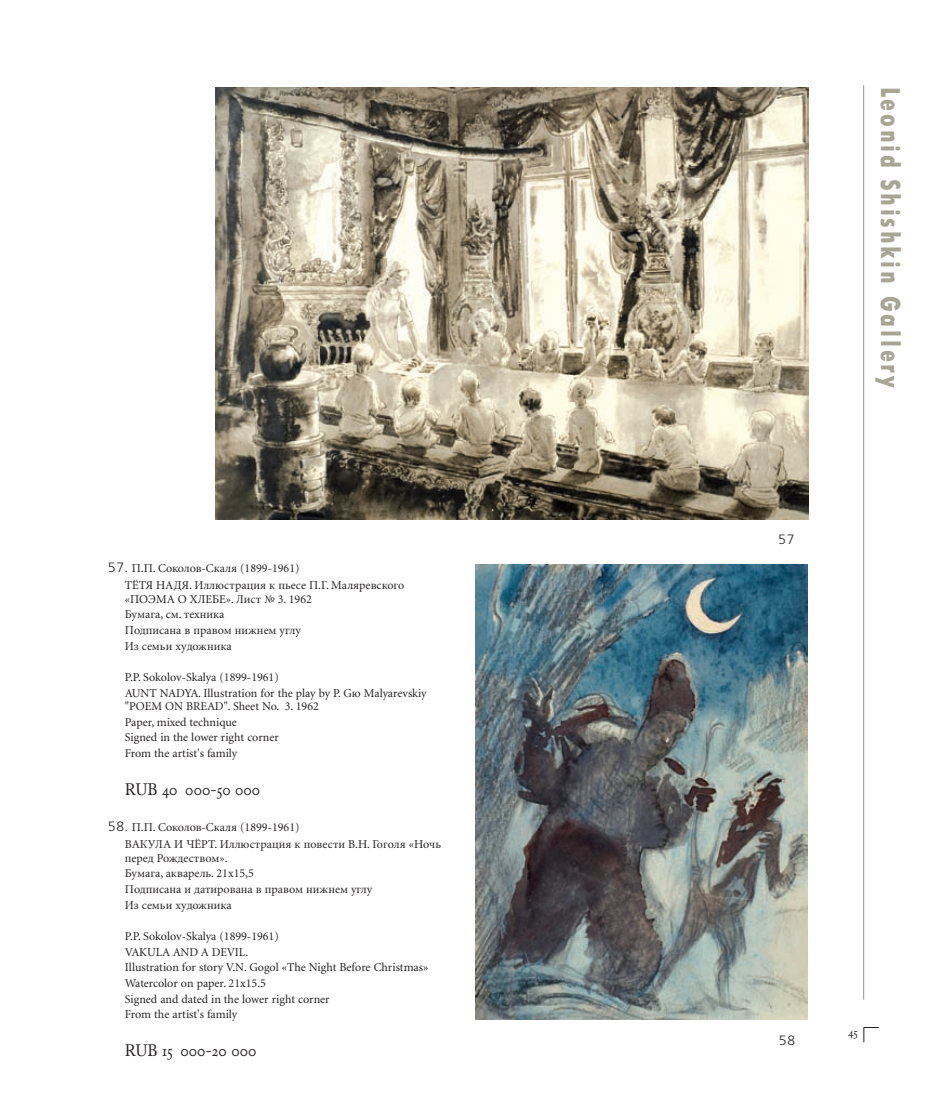
<style>
.page{position:relative;width:936px;height:1106px;background:#fff}
.page>*{position:absolute;margin:0;border:0;box-sizing:border-box;transform-origin:0 0}
.t1{font:27px "Futura Futuris X Cond C";letter-spacing:.1em;color:#a8a595}
.t2{font:16.5px "Adobe Caslon Regular SC";color:#231f20;scale:.95 1}
.t3{font:13.5px "Free Set C";color:#231f20}
.t4{font:12px/15.6px "Minion CYR";color:#231f20}
.t5{font:12px "Adobe Caslon Regular SC";color:#231f20}
.s1{font-family:"Free Set C";font-size:13.5px}
</style>
<div class="page">
<hr style="left:863px;top:85px;width:1px;height:914px;background:#939598">
<svg style="left:863px;top:1027px;width:15px;height:15px"></svg>
<img style="left:215px;top:88px;width:593px;height:431px">
<img style="left:475px;top:564px;width:332px;height:455px">
<p class="t4" style="left:125px;top:558px;width:281px;line-height:17.7px;text-indent:-17px"><span class="s1">57.</span> П.П. Соколов-Скаля (1899-1961)<br>ТЁТЯ НАДЯ. Иллюстрация к пьесе П.Г. Маляревского</p>
<p class="t4" style="left:125px;top:591px;width:188px">«ПОЭМА О ХЛЕБЕ». Лист № 3. 1962<br>Бумага, см. техника<br>Подписана в правом нижнем углу<br>Из семьи художника</p>
<p class="t4" style="left:125px;top:669px;width:303px">P.P. Sokolov-Skalya (1899-1961)<br>AUNT NADYA. Illustration for the play by P. Gю Malyarevskiy</p>
<p class="t4" style="left:125px;top:698px;width:195px">"POEM ON BREAD". Sheet No. 3. 1962<br>Paper, mixed technique<br>Signed in the lower right corner<br>From the artist's family</p>
<h2 class="t2" style="left:125px;top:779px;width:144px">RUB 40 000-50 000</h2>
<p class="t4" style="left:125px;top:817px;width:317px;line-height:17.7px;text-indent:-17px"><span class="s1">58.</span> П.П. Соколов-Скаля (1899-1961)<br>ВАКУЛА И ЧЁРТ. Иллюстрация к повести В.Н. Гоголя «Ночь</p>
<p class="t4" style="left:125px;top:850px;width:249px">перед Рождеством».<br>Бумага, акварель. 21х15,5<br>Подписана и датирована в правом нижнем углу<br>Из семьи художника</p>
<p class="t4" style="left:125px;top:928px;width:305px">P.P. Sokolov-Skalya (1899-1961)<br>VAKULA AND A DEVIL.<br>Illustration for story V.N. Gogol «The Night Before Christmas» Watercolor on paper. 21x15.5<br>Signed and dated in the lower right corner<br>From the artist's family</p>
<h2 class="t2" style="left:125px;top:1040px;width:140px">RUB 15 000-20 000</h2>
<p class="t3" style="left:778px;top:531px;width:18px">57</p>
<h1 class="t1" style="left:905px;top:87px;width:302px;rotate:90deg">Leonid Shishkin Gallery</h1>
<p class="t3" style="left:778px;top:1032px;width:18px">58</p>
<p class="t5" style="left:848px;top:1024px;width:11px">45</p>
</div>
